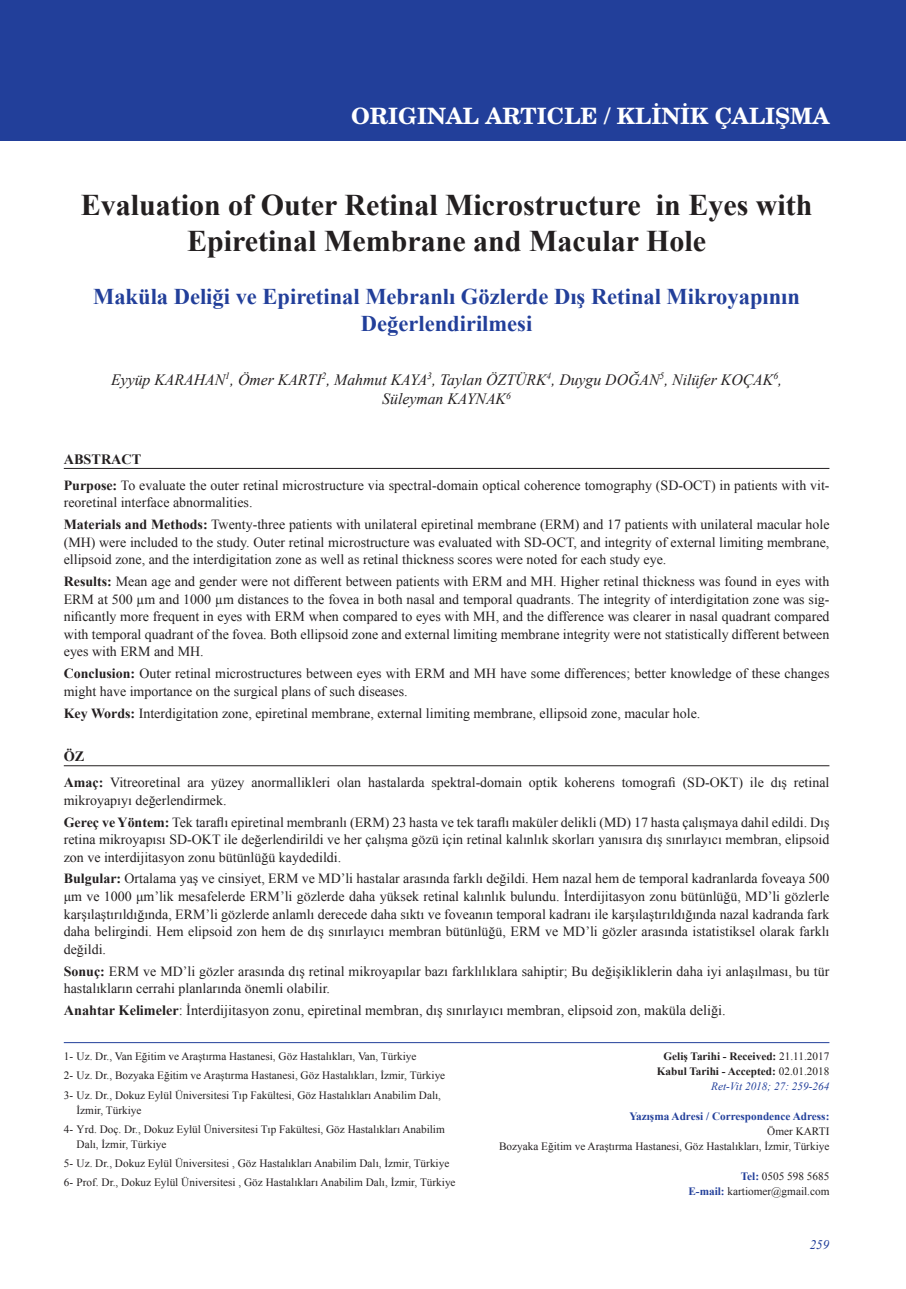
<style>
.page{position:relative;width:906px;height:1289px;background:#fff}
.page>*{position:absolute;margin:0;border:0;box-sizing:border-box;transform-origin:0 0}
.t1{font:700 30px/36px "Times New Roman";color:#231f20;text-align:center}
.t2{font:700 22.5px/27px "Times New Roman";color:#223f9a;text-align:center}
.t3{font:700 22.5px "Te X Gyre Schola";color:#fff}
.t4{font:italic 15.75px/19.8px "Times New Roman";color:#231f20;text-align:center}
.t5{font:14.25px "Times New Roman";color:#231f20}
.t6{font:700 14.25px "Times New Roman";color:#231f20}
.t7{font:13.95px/17.5px "Times New Roman";color:#231f20}
.t8{font:italic 13.2px "Times New Roman";color:#223f9a}
.t9{font:11.25px/19.2px "Times New Roman";color:#231f20}
.t10{font:700 11.25px/15px "Times New Roman";color:#231f20;text-align:right}
.t11{font:700 11.25px "Times New Roman";color:#223f9a}
.s1{font-weight:700}
.s2{font-weight:400}
.s3{font-weight:400;font-style:italic;color:#223f9a}
.s4{font-weight:700;color:#223f9a}
</style>
<div class="page">
<div style="left:0;top:0;width:906px;height:140px;background:#223f9a"></div>
<hr style="left:64px;top:1042px;width:765px;height:1px;background:#223f9a">
<hr style="left:64px;top:468px;width:765px;height:1px;background:#231f20">
<hr style="left:64px;top:765px;width:765px;height:1px;background:#231f20">
<h2 class="t3" style="left:351px;top:106px;width:480px">ORIGINAL ARTICLE / KLİNİK ÇALIŞMA</h2>
<h1 class="t1" style="left:81px;top:187px;width:733px">Evaluation of Outer Retinal Microstructure in Eyes with<br>Epiretinal Membrane and Macular Hole</h1>
<h2 class="t2" style="left:93px;top:282px;width:708px">Maküla Deliği ve Epiretinal Mebranlı Gözlerde Dış Retinal Mikroyapının<br>Değerlendirilmesi</h2>
<p class="t4" style="left:111px;top:369px;width:672px">Eyyüp KARAHAN<sup>1</sup>, Ömer KARTI<sup>2</sup>, Mahmut KAYA<sup>3</sup>, Taylan ÖZTÜRK<sup>4</sup>, Duygu DOĞAN<sup>5</sup>, Nilüfer KOÇAK<sup>6</sup>,<br>Süleyman KAYNAK<sup>6</sup></p>
<p class="t6" style="left:64px;top:451px;width:79px">ABSTRACT</p>
<p class="t7" style="left:64px;top:476px;width:767px"><span class="s1">Purpose:</span> To evaluate the outer retinal microstructure via spectral-domain optical coherence tomography (SD-OCT) in patients with vit&shy;reoretinal interface abnormalities.</p>
<p class="t7" style="left:64px;top:515px;width:767px;text-align:justify"><span class="s1">Materials and Methods:</span> Twenty-three patients with unilateral epiretinal membrane (ERM) and 17 patients with unilateral macular hole (MH) were included to the study. Outer retinal microstructure was evaluated with SD-OCT, and integrity of external limiting membrane, ellipsoid zone, and the interdigitation zone as well as retinal thickness scores were noted for each study eye.</p>
<p class="t7" style="left:64px;top:572px;width:767px;text-align:justify"><span class="s1">Results:</span> Mean age and gender were not different between patients with ERM and MH. Higher retinal thickness was found in eyes with ERM at 500 μm and 1000 μm distances to the fovea in both nasal and temporal quadrants. The integrity of interdigitation zone was sig&shy;nificantly more frequent in eyes with ERM when compared to eyes with MH, and the difference was clearer in nasal quadrant compared with temporal quadrant of the fovea. Both ellipsoid zone and external limiting membrane integrity were not statistically different between eyes with ERM and MH.</p>
<p class="t7" style="left:64px;top:664px;width:767px"><span class="s1">Conclusion:</span> Outer retinal microstructures between eyes with ERM and MH have some differences; better knowledge of these changes might have importance on the surgical plans of such diseases.</p>
<p class="t7" style="left:64px;top:704px;width:638px"><span class="s1">Key Words:</span> Interdigitation zone, epiretinal membrane, external limiting membrane, ellipsoid zone, macular hole.</p>
<p class="t6" style="left:64px;top:748px;width:22px">ÖZ</p>
<p class="t7" style="left:64px;top:773px;width:767px"><span class="s1">Amaç:</span> Vitreoretinal ara yüzey anormallikleri olan hastalarda spektral-domain optik koherens tomografi (SD-OKT) ile dış retinal mikroyapıyı değerlendirmek.</p>
<p class="t7" style="left:64px;top:813px;width:767px;text-align:justify"><span class="s1">Gereç ve Yöntem:</span> Tek taraflı epiretinal membranlı (ERM) 23 hasta ve tek taraflı maküler delikli (MD) 17 hasta çalışmaya dahil edildi. Dış retina mikroyapısı SD-OKT ile değerlendirildi ve her çalışma gözü için retinal kalınlık skorları yanısıra dış sınırlayıcı membran, elipsoid zon ve interdijitasyon zonu bütünlüğü kaydedildi.</p>
<p class="t7" style="left:64px;top:870px;width:767px;text-align:justify"><span class="s1">Bulgular:</span> Ortalama yaş ve cinsiyet, ERM ve MD’li hastalar arasında farklı değildi. Hem nazal hem de temporal kadranlarda foveaya 500 μm ve 1000 μm’lik mesafelerde ERM’li gözlerde daha yüksek retinal kalınlık bulundu. İnterdijitasyon zonu bütünlüğü, MD’li gözlerle karşılaştırıldığında, ERM’li gözlerde anlamlı derecede daha sıktı ve foveanın temporal kadranı ile karşılaştırıldığında nazal kadranda fark daha belirgindi. Hem elipsoid zon hem de dış sınırlayıcı membran bütünlüğü, ERM ve MD’li gözler arasında istatistiksel olarak farklı değildi.</p>
<p class="t7" style="left:64px;top:962px;width:767px"><span class="s1">Sonuç:</span> ERM ve MD’li gözler arasında dış retinal mikroyapılar bazı farklılıklara sahiptir; Bu değişikliklerin daha iyi anlaşılması, bu tür hastalıkların cerrahi planlarında önemli olabilir.</p>
<p class="t5" style="left:64px;top:1002px;width:663px"><span class="s1">Anahtar Kelimeler</span>: İnterdijitasyon zonu, epiretinal membran, dış sınırlayıcı membran, elipsoid zon, maküla deliği.</p>
<p class="t9" style="left:64px;top:1046px;width:383px">1- Uz. Dr., Van Eğitim ve Araştırma Hastanesi, Göz Hastalıkları, Van, Türkiye<br>2- Uz. Dr., Bozyaka Eğitim ve Araştırma Hastanesi, Göz Hastalıkları, İzmir, Türkiye<br>3- Uz. Dr., Dokuz Eylül Üniversitesi Tıp Fakültesi, Göz Hastalıkları Anabilim Dalı,</p>
<p class="t9" style="left:64px;top:1100px;width:382px;text-indent:13px">İzmir, Türkiye<br>4- Yrd. Doç. Dr., Dokuz Eylül Üniversitesi Tıp Fakültesi, Göz Hastalıkları Anabilim</p>
<p class="t9" style="left:64px;top:1134px;width:393px;text-indent:13px">Dalı, İzmir, Türkiye<br>5- Uz. Dr., Dokuz Eylül Üniversitesi , Göz Hastalıkları Anabilim Dalı, İzmir, Türkiye<br>6- Prof. Dr., Dokuz Eylül Üniversitesi , Göz Hastalıkları Anabilim Dalı, İzmir, Türkiye</p>
<p class="t10" style="left:657px;top:1048px;width:174px">Geliş Tarihi - Received: <span class="s2">21.11.2017<br></span>Kabul Tarihi - Accepted: <span class="s2">02.01.2018<br></span><span class="s3">Ret-Vit 2018; 27: 259-264</span></p>
<p class="t11" style="left:629px;top:1109px;width:201px">Yazışma Adresi / Correspondence Adress:</p>
<p class="t9" style="left:499px;top:1123px;width:332px;line-height:15px;text-align:right">Ömer KARTI<br>Bozyaka Eğitim ve Araştırma Hastanesi, Göz Hastalıkları, İzmir, Türkiye</p>
<p class="t9" style="left:688px;top:1168px;width:142px;line-height:15px;text-align:right"><span class="s4">Tel:</span> 0505 598 5685<br><span class="s4">E-mail:</span> kartiomer@gmail.com</p>
<p class="t8" style="left:809px;top:1237px;width:21px">259</p>
</div>
